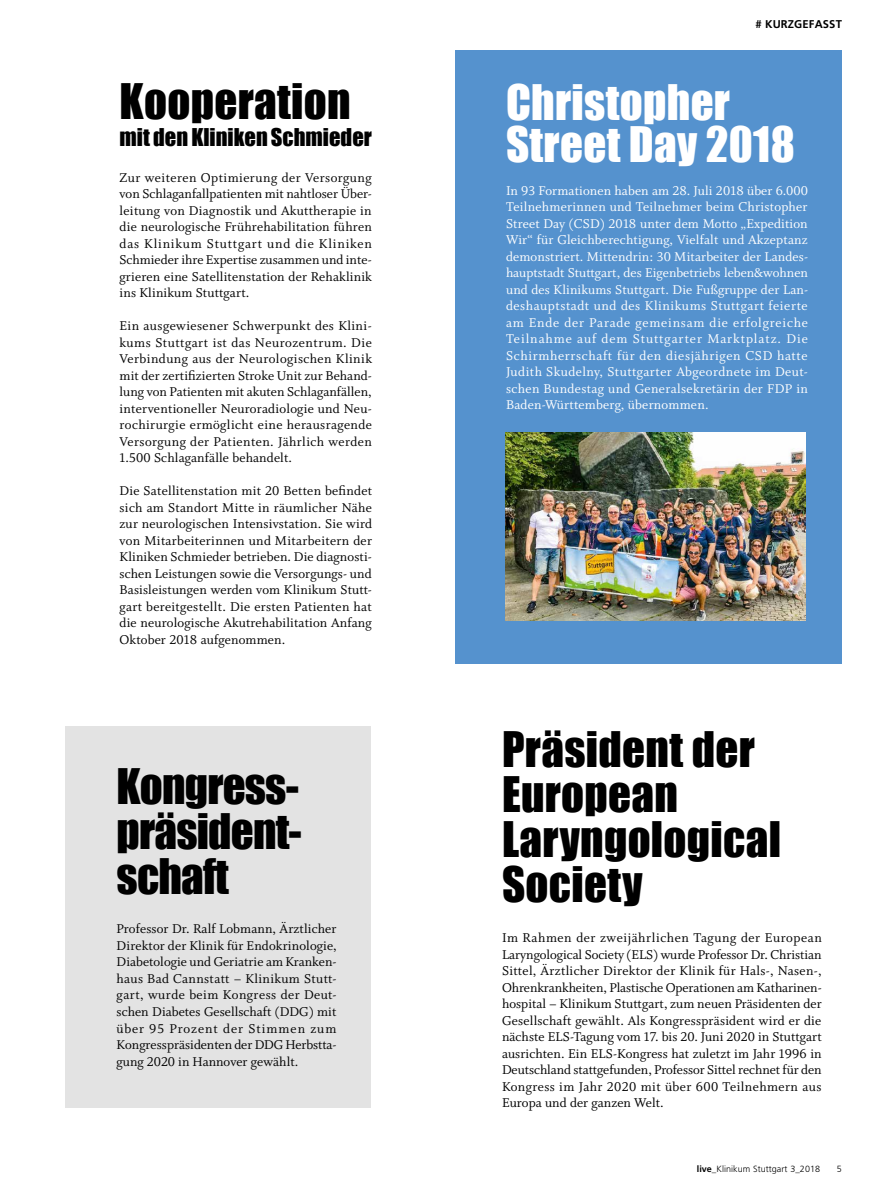
<style>
.page{position:relative;width:893px;height:1191px;background:#fff}
.page>*{position:absolute;margin:0;border:0;box-sizing:border-box;transform-origin:0 0}
.t1{font:45px/45px "Impact";letter-spacing:.005em;color:#000;text-align:justify}
.t2{font:45px/42px "Impact";letter-spacing:.005em;color:#fff}
.t3{font:22.5px "Impact";color:#000}
.t4{font:14.25px/16.5px "Whitman Roman LF";letter-spacing:.01em;color:#000;text-align:justify}
.t5{font:14.25px/16.5px "Whitman Roman LF";letter-spacing:.015em;color:#fff;text-align:justify}
.t6{font:700 11.25px "Frutiger LT";letter-spacing:.01em;color:#000}
.t7{font:300 9px "Frutiger LT";letter-spacing:.005em;color:#000}
.s1{font-weight:700}
</style>
<div class="page">
<div style="left:455px;top:50px;width:387px;height:613px;background:#5592ce"></div>
<img style="left:505px;top:433px;width:301px;height:187px">
<div style="left:66px;top:726px;width:305px;height:381px;background:#e3e3e3"></div>
<h1 class="t1" style="left:120px;top:77px;width:233px">Kooperation</h1>
<h2 class="t3" style="left:120px;top:119px;width:254px">mit den Kliniken Schmieder</h2>
<p class="t4" style="left:120px;top:169px;width:254px">Zur weiteren Optimierung der Versorgung von Schlaganfallpatienten mit nahtloser Über&shy;leitung von Diagnostik und Akuttherapie in die neurologische Frührehabilitation führen das Klinikum Stuttgart und die Kliniken Schmieder ihre Expertise zusammen und inte&shy;grieren eine Satellitenstation der Rehaklinik ins Klinikum Stuttgart.</p>
<p class="t4" style="left:120px;top:318px;width:254px">Ein ausgewiesener Schwerpunkt des Klini&shy;kums Stuttgart ist das Neurozentrum. Die Verbindung aus der Neurologischen Klinik mit der zertifizierten Stroke Unit zur Behand&shy;lung von Patienten mit akuten Schlaganfällen, interventioneller Neuroradiologie und Neu&shy;rochirurgie ermöglicht eine herausragende Versorgung der Patienten. Jährlich werden 1.500 Schlaganfälle behandelt.</p>
<p class="t4" style="left:120px;top:483px;width:254px">Die Satellitenstation mit 20 Betten befindet sich am Standort Mitte in räumlicher Nähe zur neurologischen Intensivstation. Sie wird von Mitarbeiterinnen und Mitarbeitern der Kliniken Schmieder betrieben. Die diagnosti&shy;schen Leistungen sowie die Versorgungs- und Basisleistungen werden vom Klinikum Stutt&shy;gart bereitgestellt. Die ersten Patienten hat die neurologische Akutrehabilitation Anfang Oktober 2018 aufgenommen.</p>
<h1 class="t1" style="left:117px;top:763px;width:187px">Kongress&shy;präsident&shy;schaft</h1>
<p class="t4" style="left:117px;top:921px;width:222px">Professor Dr. Ralf Lobmann, Ärztlicher Direktor der Klinik für Endokrinologie, Diabetologie und Geriatrie am Kranken&shy;haus Bad Cannstatt – Klinikum Stutt&shy;gart, wurde beim Kongress der Deut&shy;schen Diabetes Gesellschaft (DDG) mit über 95 Prozent der Stimmen zum Kongresspräsidenten der DDG Herbstta&shy;gung 2020 in Hannover gewählt.</p>
<p class="t6" style="left:755px;top:17px;width:88px"># KURZGEFASST</p>
<h1 class="t2" style="left:506px;top:80px;width:290px">Christopher<br>Street Day 2018</h1>
<p class="t5" style="left:506px;top:182px;width:304px">In 93 Formationen haben am 28. Juli 2018 über 6.000<br>Teilnehmerinnen und Teilnehmer beim Christopher Street Day (CSD) 2018 unter dem Motto „Expedition Wir“ für Gleichberechtigung, Vielfalt und Akzeptanz demonstriert. Mittendrin: 30 Mitarbeiter der Landes&shy;hauptstadt Stuttgart, des Eigenbetriebs leben&amp;wohnen und des Klinikums Stuttgart. Die Fußgruppe der Lan&shy;deshauptstadt und des Klinikums Stuttgart feierte am Ende der Parade gemeinsam die erfolgreiche Teilnahme auf dem Stuttgarter Marktplatz. Die Schirmherrschaft für den diesjährigen CSD hatte Judith Skudelny, Stuttgarter Abgeordnete im Deut&shy;schen Bundestag und Generalsekretärin der FDP in Baden-Württemberg, übernommen.</p>
<h1 class="t1" style="left:502px;top:726px;width:281px;text-align:left">Präsident der<br>European<br>Laryngological<br>Society</h1>
<p class="t4" style="left:502px;top:929px;width:321px">Im Rahmen der zweijährlichen Tagung der European Laryngological Society (ELS) wurde Professor Dr. Christian Sittel, Ärztlicher Direktor der Klinik für Hals-, Nasen-, Ohrenkrankheiten, Plastische Operationen am Katharinen&shy;hospital – Klinikum Stuttgart, zum neuen Präsidenten der Gesellschaft gewählt. Als Kongresspräsident wird er die nächste ELS-Tagung vom 17. bis 20. Juni 2020 in Stuttgart ausrichten. Ein ELS-Kongress hat zuletzt im Jahr 1996 in Deutschland stattgefunden, Professor Sittel rechnet für den Kongress im Jahr 2020 mit über 600 Teilnehmern aus Europa und der ganzen Welt.</p>
<p class="t7" style="left:697px;top:1164px;width:125px"><span class="s1">live_</span>Klinikum Stuttgart 3_2018</p>
<p class="t7" style="left:837px;top:1164px;width:7px">5</p>
</div>
